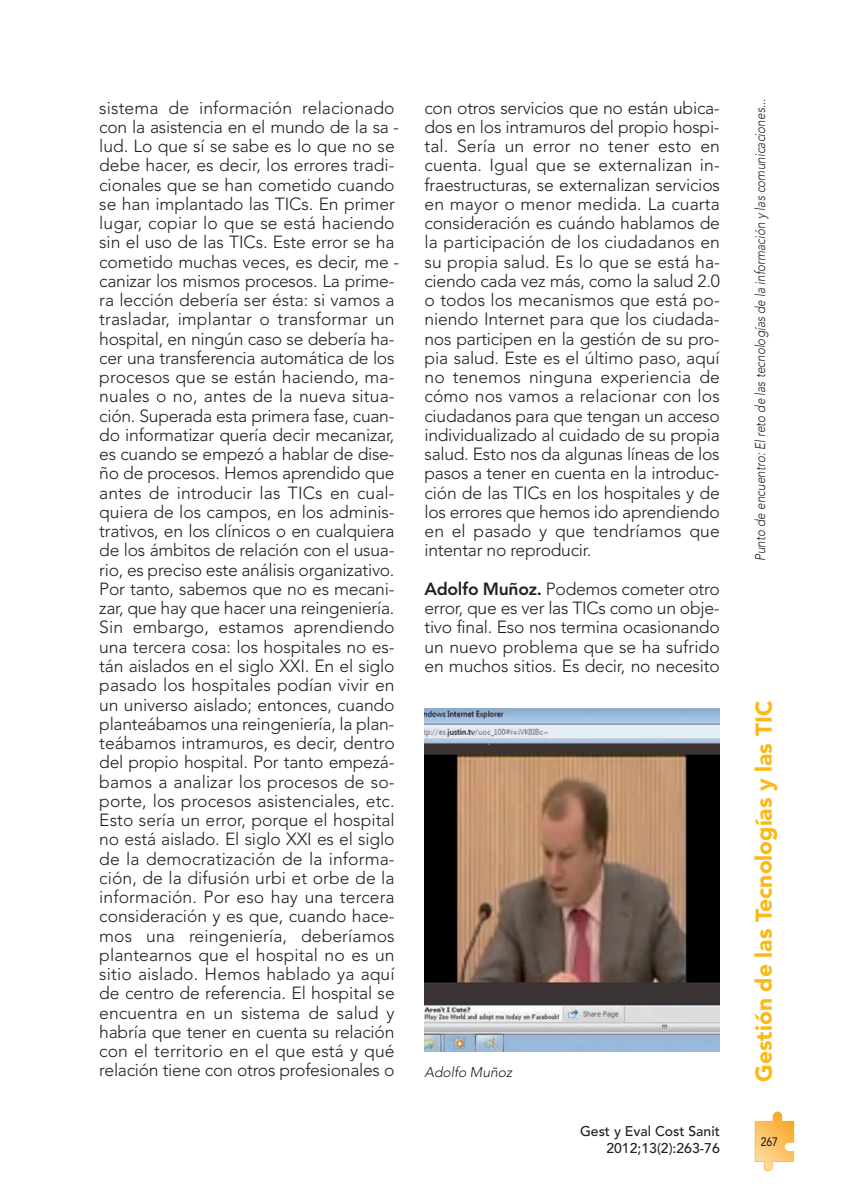
<style>
.page{position:relative;width:844px;height:1191px;background:#fff}
.page>*{position:absolute;margin:0;border:0;box-sizing:border-box;transform-origin:0 0}
.t1{font:900 22.75px "Avenir";color:#fcb814}
.t2{font:300 17.5px/19.2px "Avenir";letter-spacing:-.005em;color:#231f20;text-align:justify}
.t3{font:italic 300 14px "Avenir";color:#231f20;scale:.85 1}
.t4{font:500 14px/17.5px "Avenir";color:#231f20;text-align:right}
.t5{font:italic 300 14px "Avenir";color:#231f20}
.t6{font:500 12.25px "Avenir";color:#231f20;scale:.85 1}
.s1{font-weight:800}
</style>
<div class="page">
<svg style="left:754px;top:1111px;width:40px;height:60px"></svg>
<img style="left:424px;top:709px;width:295px;height:342px">
<p class="t2" style="left:99px;top:99px;width:301px;text-align:left">sistema de información relacionado con la asistencia en el mundo de la sa - lud. Lo que sí se sabe es lo que no se debe hacer, es decir, los errores tradi&shy;cionales que se han cometido cuando se han implantado las TICs. En primer lugar, copiar lo que se está haciendo sin el uso de las TICs. Este error se ha cometido muchas veces, es decir, me - canizar los mismos procesos. La prime&shy;ra lección debería ser ésta: si vamos a trasladar, implantar o transformar un hospital, en ningún caso se debería ha - cer una transferencia automática de los procesos que se están haciendo, ma - nuales o no, antes de la nueva situa&shy;ción. Superada esta primera fase, cuan&shy;do informatizar quería decir mecanizar, es cuando se empezó a hablar de dise&shy;ño de procesos. Hemos aprendido que antes de introducir las TICs en cual&shy;quiera de los campos, en los adminis&shy;trativos, en los clínicos o en cualquiera de los ámbitos de relación con el usua&shy;rio, es preciso este análisis organizativo.<br>Por tanto, sabemos que no es mecani&shy;zar, que hay que hacer una reingeniería.<br>Sin embargo, estamos aprendiendo una tercera cosa: los hospitales no es - tán aislados en el siglo XXI. En el siglo pasado los hospitales podían vivir en un universo aislado; entonces, cuando planteábamos una reingeniería, la plan&shy;teábamos intramuros, es decir, dentro del propio hospital. Por tanto empezá&shy;bamos a analizar los procesos de so - porte, los procesos asistenciales, etc.<br>Esto sería un error, porque el hospital no está aislado. El siglo XXI es el siglo de la democratización de la informa&shy;ción, de la difusión urbi et orbe de la información. Por eso hay una tercera consideración y es que, cuando hace&shy;mos una reingeniería, deberíamos plan tearnos que el hospital no es un sitio aislado. Hemos hablado ya aquí de centro de referencia. El hospital se encuentra en un sistema de salud y habría que tener en cuenta su relación con el territorio en el que está y qué relación tiene con otros profesionales o</p>
<p class="t2" style="left:424px;top:99px;width:297px">con otros servicios que no están ubica&shy;dos en los intramuros del propio hospi&shy;tal. Sería un error no tener esto en cuenta. Igual que se externalizan in - fraestructuras, se externalizan servicios en mayor o menor medida. La cuarta consideración es cuándo hablamos de la participación de los ciudadanos en su propia salud. Es lo que se está ha - ciendo cada vez más, como la salud 2.0 o todos los mecanismos que está po - niendo Internet para que los ciudada&shy;nos participen en la gestión de su pro&shy;pia salud. Este es el último paso, aquí no tenemos ninguna experiencia de cómo nos vamos a relacionar con los ciudadanos para que tengan un acceso individualizado al cuidado de su propia salud. Esto nos da algunas líneas de los pasos a tener en cuenta en la introduc&shy;ción de las TICs en los hospitales y de los errores que hemos ido aprendiendo en el pasado y que tendríamos que intentar no reproducir.</p>
<p class="t2" style="left:424px;top:581px;width:297px"><span class="s1">Adolfo Muñoz.</span> Podemos cometer otro error, que es ver las TICs como un obje&shy;tivo final. Eso nos termina ocasionando un nuevo problema que se ha sufrido en muchos sitios. Es decir, no necesito</p>
<p class="t5" style="left:424px;top:1066px;width:89px">Adolfo Muñoz</p>
<p class="t4" style="left:580px;top:1123px;width:141px">Gest y Eval Cost Sanit<br>2012;13(2):263-76</p>
<p class="t3" style="left:754px;top:561px;width:545px;rotate:-90deg">Punto de encuentro: El reto de las tecnologías de la información y las comunicaciones...</p>
<h1 class="t1" style="left:754px;top:1081px;width:382px;rotate:-90deg">Gestión de las Tecnologías y las TIC</h1>
<p class="t6" style="left:760px;top:1136px;width:22px">267</p>
</div>
